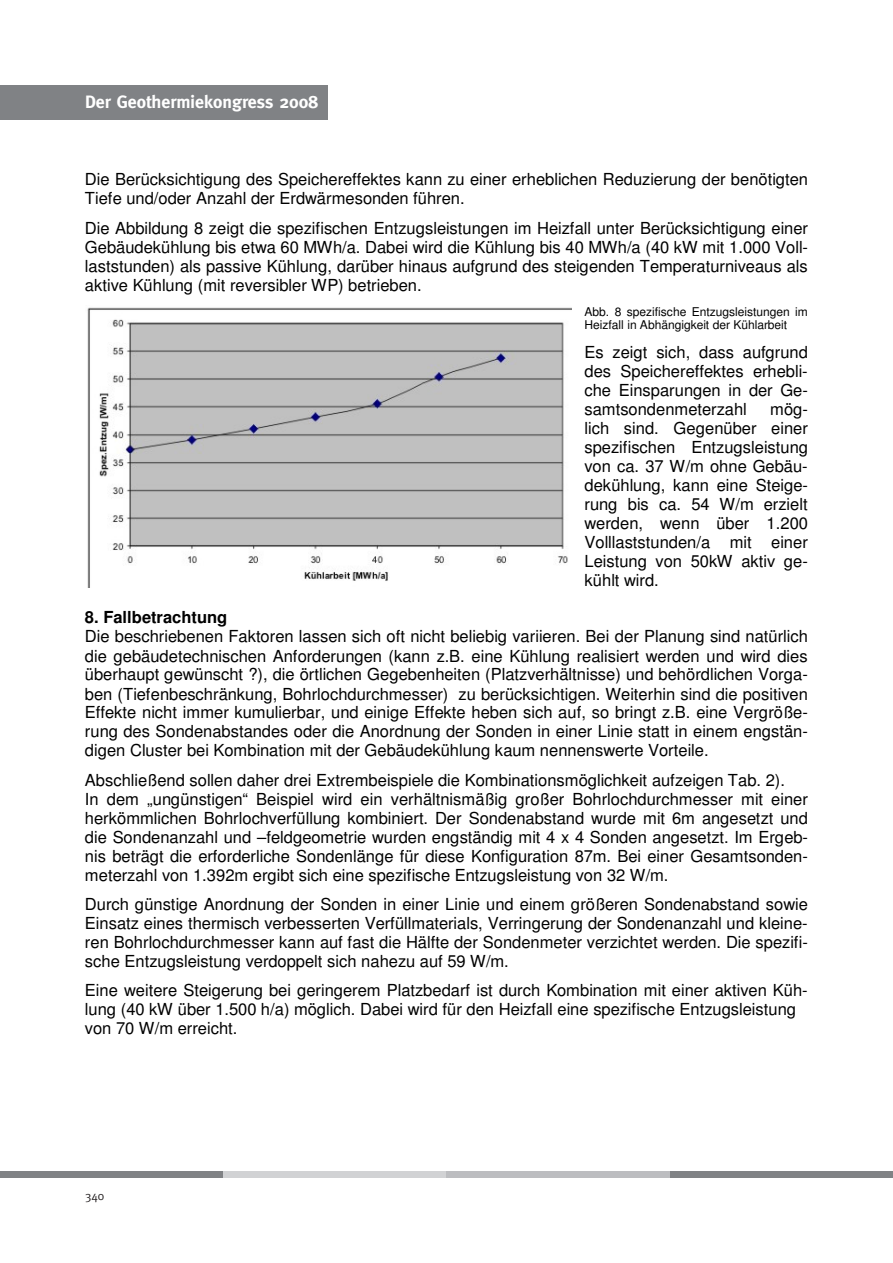
<style>
.page{position:relative;width:893px;height:1263px;background:#fff}
.page>*{position:absolute;margin:0;border:0;box-sizing:border-box;transform-origin:0 0}
.t1{font:700 18px "Meta";color:#fff}
.t2{font:16.5px/19px "Helvetica";color:#000;text-align:justify}
.t3{font:700 16.5px "Helvetica";color:#000}
.t4{font:12px/13.8px "Helvetica";letter-spacing:-.005em;color:#000}
.t5{font:12px "Meta";color:#231f20}
</style>
<div class="page">
<div style="left:0;top:85px;width:327px;height:34px;background:#808285"></div>
<div style="left:0;top:1171px;width:223px;height:7px;background:#808285"></div>
<div style="left:223px;top:1171px;width:223px;height:7px;background:#d1d2d4"></div>
<div style="left:446px;top:1171px;width:224px;height:7px;background:#bcbdc0"></div>
<div style="left:670px;top:1171px;width:223px;height:7px;background:#808285"></div>
<img style="left:87px;top:307px;width:484px;height:281px">
<p class="t1" style="left:85px;top:91px;width:234px">Der Geothermiekongress 2008</p>
<p class="t2" style="left:85px;top:170px;width:725px">Die Berücksichtigung des Speichereffektes kann zu einer erheblichen Reduzierung der benötigten<br>Tiefe und/oder Anzahl der Erdwärmesonden führen.</p>
<p class="t2" style="left:85px;top:218px;width:725px">Die Abbildung 8 zeigt die spezifischen Entzugsleistungen im Heizfall unter Berücksichtigung einer Gebäudekühlung bis etwa 60 MWh/a. Dabei wird die Kühlung bis 40 MWh/a (40 kW mit 1.000 Voll&shy;laststunden) als passive Kühlung, darüber hinaus aufgrund des steigenden Temperaturniveaus als aktive Kühlung (mit reversibler WP) betrieben.</p>
<p class="t4" style="left:584px;top:304px;width:225px">Abb. 8 spezifische Entzugsleistungen im<br>Heizfall in Abhängigkeit der Kühlarbeit</p>
<p class="t2" style="left:584px;top:342px;width:225px">Es zeigt sich, dass aufgrund des Speichereffektes erhebli&shy;che Einsparungen in der Ge&shy;samtsondenmeterzahl</p>
<p class="t2" style="left:584px;top:399px;width:225px;text-indent:186px">mög&shy;lich sind. Gegenüber einer spezifischen Entzugsleistung von ca. 37 W/m ohne Gebäu&shy;dekühlung, kann eine Steige&shy;rung bis ca. 54 W/m erzielt werden, wenn über 1.200<br>Volllaststunden/a mit einer Leistung von 50kW aktiv ge&shy;kühlt wird.</p>
<p class="t3" style="left:85px;top:611px;width:144px">8. Fallbetrachtung</p>
<p class="t2" style="left:85px;top:627px;width:725px">Die beschriebenen Faktoren lassen sich oft nicht beliebig variieren. Bei der Planung sind natürlich die gebäudetechnischen Anforderungen (kann z.B. eine Kühlung realisiert werden und wird dies überhaupt gewünscht ?), die örtlichen Gegebenheiten (Platzverhältnisse) und behördlichen Vorga&shy;ben (Tiefenbeschränkung, Bohrlochdurchmesser) zu berücksichtigen. Weiterhin sind die positiven Effekte nicht immer kumulierbar, und einige Effekte heben sich auf, so bringt z.B. eine Vergröße&shy;rung des Sondenabstandes oder die Anordnung der Sonden in einer Linie statt in einem engstän&shy;digen Cluster bei Kombination mit der Gebäudekühlung kaum nennenswerte Vorteile.</p>
<p class="t2" style="left:85px;top:770px;width:725px;text-align:left">Abschließend sollen daher drei Extrembeispiele die Kombinationsmöglichkeit aufzeigen Tab. 2).<br>In dem „ungünstigen“ Beispiel wird ein verhältnismäßig großer Bohrlochdurchmesser mit einer herkömmlichen Bohrlochverfüllung kombiniert. Der Sondenabstand wurde mit 6m angesetzt und die Sondenanzahl und –feldgeometrie wurden engständig mit 4 x 4 Sonden angesetzt. Im Ergeb&shy;nis beträgt die erforderliche Sondenlänge für diese Konfiguration 87m. Bei einer Gesamtsonden&shy;meterzahl von 1.392m ergibt sich eine spezifische Entzugsleistung von 32 W/m.</p>
<p class="t2" style="left:85px;top:894px;width:724px">Durch günstige Anordnung der Sonden in einer Linie und einem größeren Sondenabstand sowie Einsatz eines thermisch verbesserten Verfüllmaterials, Verringerung der Sondenanzahl und kleine&shy;ren Bohrlochdurchmesser kann auf fast die Hälfte der Sondenmeter verzichtet werden. Die spezifi&shy;sche Entzugsleistung verdoppelt sich nahezu auf 59 W/m.</p>
<p class="t2" style="left:85px;top:981px;width:724px;text-align:left">Eine weitere Steigerung bei geringerem Platzbedarf ist durch Kombination mit einer aktiven Küh&shy;lung (40 kW über 1.500 h/a) möglich. Dabei wird für den Heizfall eine spezifische Entzugsleistung von 70 W/m erreicht.</p>
<p class="t5" style="left:85px;top:1189px;width:21px">340</p>
</div>
